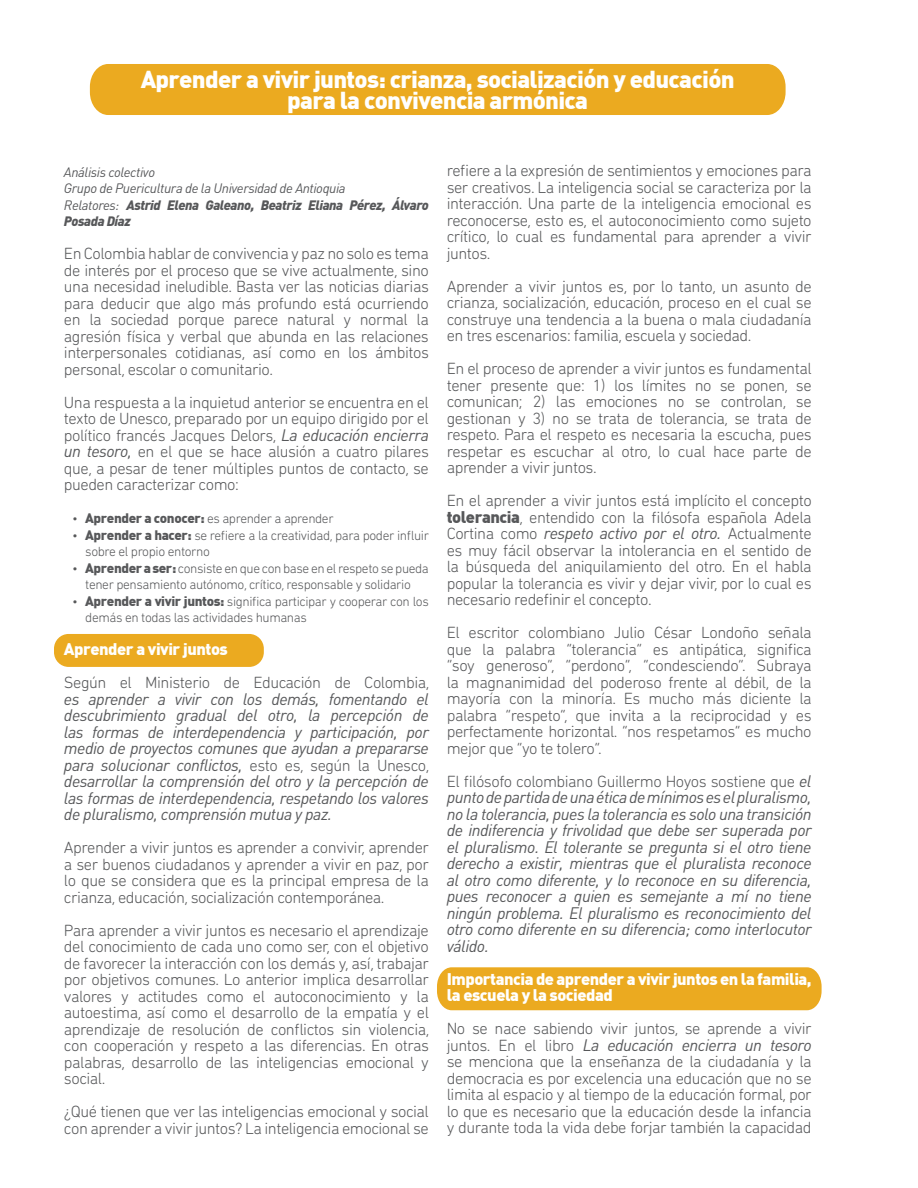
<style>
.page{position:relative;width:918px;height:1188px;background:#fff}
.page>*{position:absolute;margin:0;border:0;box-sizing:border-box;transform-origin:0 0}
.t1{font:900 24px/21px "DIN";letter-spacing:-.03em;color:#fff;text-align:center}
.t2{font:300 16.5px/16.5px "DIN Next Rounded LT Pro";letter-spacing:-.03em;color:#57585a;text-align:justify}
.t3{font:italic 16.5px/16.5px "DIN";letter-spacing:-.03em;color:#57585a;text-align:justify}
.t4{font:900 16.5px/16.5px "DIN";letter-spacing:-.03em;color:#fff}
.t5{font:300 13.5px/16.5px "DIN Next Rounded LT Pro";letter-spacing:-.03em;color:#57585a}
.t6{font:italic 900 13.5px/16.5px "DIN";letter-spacing:-.03em;color:#57585a}
.t7{font:italic 13.5px "DIN";letter-spacing:-.03em;color:#57585a}
.s1{font-weight:400}
.s2{font-family:"DIN";font-weight:400;font-style:italic}
.s3{font-family:"DIN";font-weight:900}
.s4{font-family:"DIN Next Rounded LT Pro";font-weight:300;font-style:normal}
</style>
<div class="page">
<div style="left:90px;top:64px;width:696px;height:51px;background:#ebaa20"></div>
<div style="left:54px;top:634px;width:210px;height:33px;background:#ebaa20;border-radius:15px"></div>
<div style="left:437px;top:967px;width:385px;height:43px;background:#ebaa20"></div>
<p class="t1" style="left:141px;top:67px;width:595px">Aprender a vivir juntos: crianza, socialización y educación para la convivencia armónica</p>
<p class="t7" style="left:64px;top:163px;width:93px">Análisis colectivo</p>
<p class="t7" style="left:64px;top:180px;width:283px">Grupo de Puericultura de la Universidad de Antioquia</p>
<p class="t6" style="left:64px;top:196px;width:366px"><span class="s1">Relatores:</span> Astrid Elena Galeano, Beatriz Eliana Pérez, Álvaro<br>Posada Díaz</p>
<p class="t2" style="left:64px;top:245px;width:366px">En Colombia hablar de convivencia y paz no solo es tema de interés por el proceso que se vive actualmente, sino una necesidad ineludible. Basta ver las noticias diarias para deducir que algo más profundo está ocurriendo en la sociedad porque parece natural y normal la agresión física y verbal que abunda en las relaciones interpersonales cotidianas, así como en los ámbitos personal, escolar o comunitario.</p>
<p class="t2" style="left:64px;top:394px;width:366px">Una respuesta a la inquietud anterior se encuentra en el texto de Unesco, preparado por un equipo dirigido por el político francés Jacques Delors, <span class="s2">La educación encierra un tesoro,</span> en el que se hace alusión a cuatro pilares que, a pesar de tener múltiples puntos de contacto, se pueden caracterizar como:</p>
<p class="t5" style="left:72px;top:510px;width:263px">• <span class="s3">Aprender a conocer:</span> es aprender a aprender</p>
<p class="t5" style="left:85px;top:527px;width:345px;text-indent:-13px">• <span class="s3">Aprender a hacer:</span> se refiere a la creatividad, para poder influir sobre el propio entorno</p>
<p class="t5" style="left:72px;top:560px;width:358px;text-align:center">• <span class="s3">Aprender a ser:</span> consiste en que con base en el respeto se pueda tener pensamiento autónomo, crítico, responsable y solidario</p>
<p class="t5" style="left:85px;top:593px;width:345px;text-indent:-13px">• <span class="s3">Aprender a vivir juntos:</span> significa participar y cooperar con los demás en todas las actividades humanas</p>
<p class="t4" style="left:64px;top:640px;width:165px">Aprender a vivir juntos</p>
<p class="t3" style="left:64px;top:674px;width:367px"><span class="s4">Según el Ministerio de Educación de Colombia, </span>es aprender a vivir con los demás, fomentando el descubrimiento gradual del otro, la percepción de las formas de interdependencia y participación, por medio de proyectos comunes que ayudan a prepararse para solucionar conflictos, <span class="s4">esto es, según la Unesco, </span>desarrollar la comprensión del otro y la percepción de las formas de interdependencia, respetando los valores de pluralismo, comprensión mutua y paz.</p>
<p class="t2" style="left:64px;top:839px;width:366px">Aprender a vivir juntos es aprender a convivir, aprender a ser buenos ciudadanos y aprender a vivir en paz, por lo que se considera que es la principal empresa de la crianza, educación, socialización contemporánea.</p>
<p class="t2" style="left:64px;top:922px;width:367px">Para aprender a vivir juntos es necesario el aprendizaje del conocimiento de cada uno como ser, con el objetivo de favorecer la interacción con los demás y, así, trabajar por objetivos comunes. Lo anterior implica desarrollar valores y actitudes como el autoconocimiento y la autoestima, así como el desarrollo de la empatía y el aprendizaje de resolución de conflictos sin violencia, con cooperación y respeto a las diferencias. En otras palabras, desarrollo de las inteligencias emocional y social.</p>
<p class="t2" style="left:64px;top:1103px;width:366px">¿Qué tienen que ver las inteligencias emocional y social con aprender a vivir juntos? La inteligencia emocional se</p>
<p class="t2" style="left:447px;top:162px;width:366px">refiere a la expresión de sentimientos y emociones para ser creativos. La inteligencia social se caracteriza por la interacción. Una parte de la inteligencia emocional es reconocerse, esto es, el autoconocimiento como sujeto crítico, lo cual es fundamental para aprender a vivir juntos.</p>
<p class="t2" style="left:447px;top:278px;width:367px">Aprender a vivir juntos es, por lo tanto, un asunto de crianza, socialización, educación, proceso en el cual se construye una tendencia a la buena o mala ciudadanía en tres escenarios: familia, escuela y sociedad.</p>
<p class="t2" style="left:447px;top:360px;width:367px">En el proceso de aprender a vivir juntos es fundamental tener presente que: 1) los límites no se ponen, se comunican; 2) las emociones no se controlan, se gestionan y 3) no se trata de tolerancia, se trata de respeto. Para el respeto es necesaria la escucha, pues respetar es escuchar al otro, lo cual hace parte de aprender a vivir juntos.</p>
<p class="t2" style="left:447px;top:492px;width:367px">En el aprender a vivir juntos está implícito el concepto <span class="s3">tolerancia</span>, entendido con la filósofa española Adela Cortina como <span class="s2">respeto activo por el otro.</span> Actualmente es muy fácil observar la intolerancia en el sentido de la búsqueda del aniquilamiento del otro. En el habla popular la tolerancia es vivir y dejar vivir, por lo cual es necesario redefinir el concepto.</p>
<p class="t2" style="left:447px;top:624px;width:367px">El escritor colombiano Julio César Londoño señala que la palabra “tolerancia” es antipática, significa “soy generoso”, “perdono”, “condesciendo”. Subraya la magnanimidad del poderoso frente al débil, de la mayoría con la minoría. Es mucho más diciente la palabra “respeto”, que invita a la reciprocidad y es perfectamente horizontal. “nos respetamos” es mucho mejor que “yo te tolero”.</p>
<p class="t3" style="left:447px;top:772px;width:367px"><span class="s4">El filósofo colombiano Guillermo Hoyos sostiene que</span> el punto de partida de una ética de mínimos es el pluralismo, no la tolerancia, pues la tolerancia es solo una transición de indiferencia y frivolidad que debe ser superada por el pluralismo. El tolerante se pregunta si el otro tiene derecho a existir, mientras que el pluralista reconoce al otro como diferente, y lo reconoce en su diferencia, pues reconocer a quien es semejante a mí no tiene ningún problema. El pluralismo es reconocimiento del otro como diferente en su diferencia; como interlocutor válido.</p>
<p class="t4" style="left:447px;top:970px;width:366px">Importancia de aprender a vivir juntos en la familia, la escuela y la sociedad</p>
<p class="t2" style="left:447px;top:1020px;width:366px">No se nace sabiendo vivir juntos, se aprende a vivir juntos. En el libro <span class="s2">La educación encierra un tesoro </span>se menciona que la enseñanza de la ciudadanía y la democracia es por excelencia una educación que no se limita al espacio y al tiempo de la educación formal, por lo que es necesario que la educación desde la infancia y durante toda la vida debe forjar también la capacidad</p>
</div>
